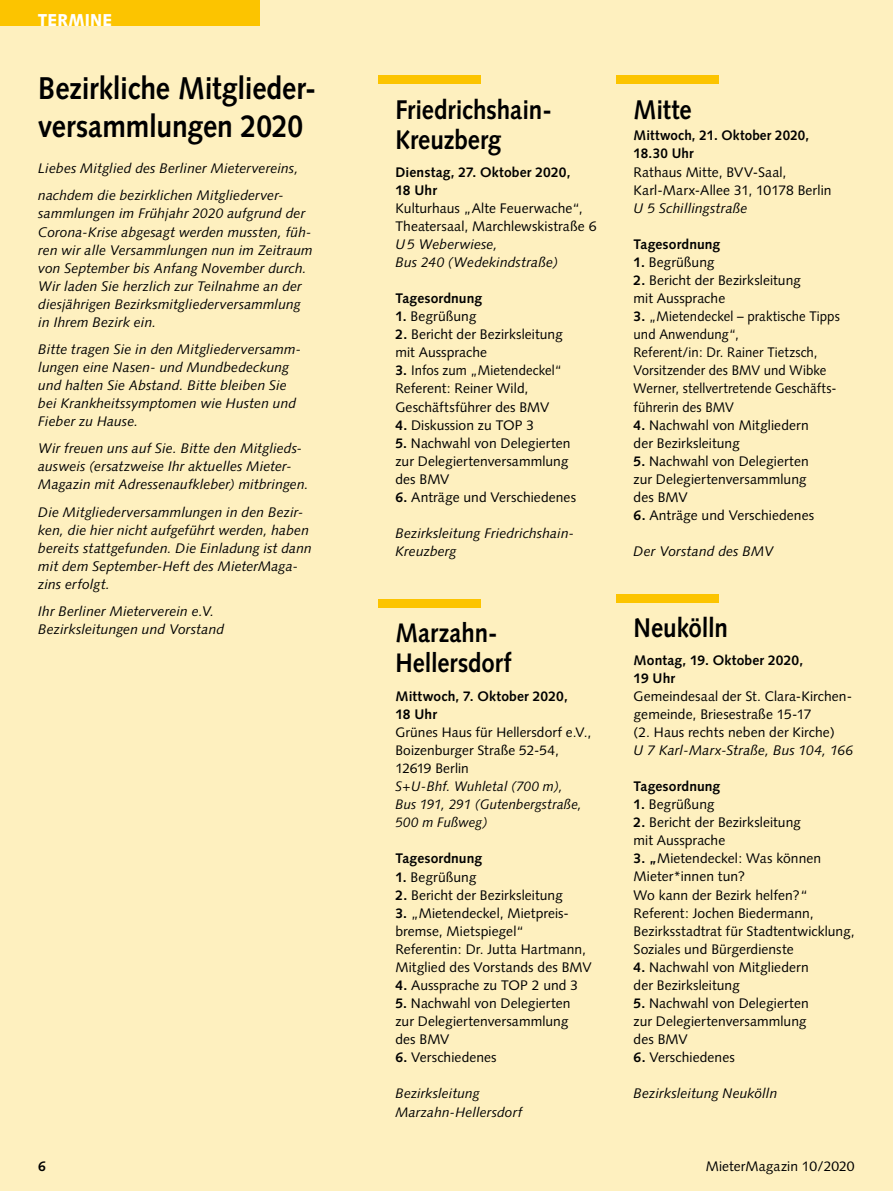
<style>
.page{position:relative;width:893px;height:1191px;background:#fef0bf}
.page>*{position:absolute;margin:0;border:0;box-sizing:border-box;transform-origin:0 0}
.t1{font:700 31.5px/37.5px "Syntax";letter-spacing:-.01em;color:#000;scale:.9 1}
.t2{font:700 27px/30px "Syntax";letter-spacing:-.005em;color:#000;scale:.9 1}
.t3{font:700 26.7px/30px "Syntax";color:#000;scale:.9 1}
.t4{font:900 17.25px "Syntax";letter-spacing:.015em;color:#fff;scale:.9 1}
.t5{font:13.8px/18px "Syntax";letter-spacing:.005em;color:#000}
.t6{font:italic 13.8px/18px "Syntax";letter-spacing:.005em;color:#000}
.t7{font:13.8px/18px "Syntax";letter-spacing:.005em;color:#000;scale:.95 1}
.t8{font:700 13.8px/18px "Syntax";letter-spacing:.01em;color:#000}
.s1{font-weight:700}
</style>
<div class="page">
<div style="left:378px;top:75px;width:102px;height:9px;background:#fcc400"></div>
<div style="left:378px;top:600px;width:102px;height:8px;background:#fcc400"></div>
<div style="left:0;top:0;width:259px;height:26px;background:#fcc400"></div>
<div style="left:617px;top:75px;width:102px;height:9px;background:#fcc400"></div>
<div style="left:617px;top:594px;width:102px;height:9px;background:#fcc400"></div>
<p class="t4" style="left:38px;top:9px;width:84px">TERMINE</p>
<h1 class="t1" style="left:38px;top:70px;width:310px">Bezirkliche Mitglieder&shy;versammlungen 2020</h1>
<p class="t6" style="left:38px;top:155px;width:262px;line-height:27px">Liebes Mitglied des Berliner Mietervereins, nachdem die bezirklichen Mitgliederver-</p>
<p class="t6" style="left:38px;top:205px;width:276px">sammlungen im Frühjahr 2020 aufgrund der Corona-Krise abgesagt werden mussten, füh&shy;ren wir alle Versammlungen nun im Zeitraum von September bis Anfang November durch.<br>Wir laden Sie herzlich zur Teilnahme an der diesjährigen Bezirksmitgliederversammlung in Ihrem Bezirk ein.</p>
<p class="t6" style="left:38px;top:340px;width:265px">Bitte tragen Sie in den Mitgliederversamm&shy;lungen eine Nasen- und Mundbedeckung und halten Sie Abstand. Bitte bleiben Sie bei Krankheitssymptomen wie Husten und Fieber zu Hause.</p>
<p class="t6" style="left:38px;top:439px;width:272px">Wir freuen uns auf Sie. Bitte den Mitglieds&shy;ausweis (ersatzweise Ihr aktuelles Mieter-<br>Maga zin mit Adressenauf kleber) mitbringen.</p>
<p class="t6" style="left:38px;top:503px;width:275px">Die Mitgliederversammlungen in den Bezir&shy;ken, die hier nicht aufgeführt werden, haben bereits stattgefunden. Die Einladung ist dann mit dem September-Heft des MieterMaga&shy;zins erfolgt.</p>
<p class="t6" style="left:38px;top:602px;width:187px">Ihr Berliner Mieterverein e.V.<br>Bezirksleitungen und Vorstand</p>
<h2 class="t2" style="left:395px;top:95px;width:175px">Friedrichshain-<br>Kreuzberg</h2>
<p class="t8" style="left:395px;top:163px;width:177px">Dienstag, 27. Oktober 2020,<br>18 Uhr</p>
<p class="t5" style="left:395px;top:199px;width:202px">Kulturhaus „Alte Feuerwache“,<br>Theatersaal, Marchlewskistraße 6</p>
<p class="t6" style="left:395px;top:235px;width:164px">U 5 Weberwiese,<br>Bus 240 (Wedekindstraße)</p>
<p class="t8" style="left:395px;top:289px;width:88px">Tagesordnung</p>
<p class="t5" style="left:395px;top:307px;width:82px"><span class="s1">1.</span> Begrüßung</p>
<p class="t5" style="left:395px;top:325px;width:169px"><span class="s1">2.</span> Bericht der Bezirksleitung mit Aussprache</p>
<p class="t7" style="left:395px;top:362px;width:177px"><span class="s1">3.</span> Infos zum „Mietendeckel“<br>Referent: Reiner Wild,<br>Geschäftsführer des BMV</p>
<p class="t5" style="left:395px;top:416px;width:140px"><span class="s1">4.</span> Diskussion zu TOP 3</p>
<p class="t5" style="left:395px;top:434px;width:177px"><span class="s1">5.</span> Nachwahl von Delegierten zur Delegiertenversammlung des BMV</p>
<p class="t5" style="left:395px;top:488px;width:182px"><span class="s1">6.</span> Anträge und Verschiedenes</p>
<p class="t6" style="left:395px;top:524px;width:180px">Bezirksleitung Friedrichshain-<br>Kreuzberg</p>
<h3 class="t3" style="left:395px;top:618px;width:130px">Marzahn-<br>Hellersdorf</h3>
<p class="t8" style="left:395px;top:687px;width:174px">Mittwoch, 7. Oktober 2020,<br>18 Uhr</p>
<p class="t5" style="left:395px;top:723px;width:197px">Grünes Haus für Hellersdorf e.V.,<br>Boizenburger Straße 52-54,<br>12619 Berlin</p>
<p class="t6" style="left:395px;top:777px;width:188px">S+U-Bhf. Wuhletal (700 m),<br>Bus 191, 291 (Gutenbergstraße,<br>500 m Fußweg)</p>
<p class="t8" style="left:395px;top:849px;width:88px">Tagesordnung</p>
<p class="t5" style="left:395px;top:867px;width:82px"><span class="s1">1.</span> Begrüßung</p>
<p class="t5" style="left:395px;top:886px;width:169px"><span class="s1">2.</span> Bericht der Bezirksleitung</p>
<p class="t5" style="left:395px;top:904px;width:198px"><span class="s1">3.</span> „Mietendeckel, Mietpreis&shy;bremse, Mietspiegel“<br>Referentin: Dr. Jutta Hartmann,<br>Mitglied des Vorstands des BMV</p>
<p class="t5" style="left:395px;top:976px;width:184px"><span class="s1">4.</span> Aussprache zu TOP 2 und 3</p>
<p class="t5" style="left:395px;top:994px;width:177px"><span class="s1">5.</span> Nachwahl von Delegierten zur Delegiertenversammlung des BMV</p>
<p class="t5" style="left:395px;top:1048px;width:103px"><span class="s1">6.</span> Verschiedenes</p>
<p class="t6" style="left:395px;top:1084px;width:128px">Bezirksleitung<br>Marzahn-Hellersdorf</p>
<h2 class="t2" style="left:634px;top:95px;width:66px">Mitte</h2>
<p class="t8" style="left:634px;top:127px;width:177px">Mittwoch, 21. Oktober 2020,<br>18.30 Uhr</p>
<p class="t5" style="left:634px;top:163px;width:199px">Rathaus Mitte, BVV-Saal,<br>Karl-Marx-Allee 31, 10178 Berlin</p>
<p class="t6" style="left:634px;top:199px;width:115px">U 5 Schillingstraße</p>
<p class="t8" style="left:634px;top:235px;width:88px">Tagesordnung</p>
<p class="t5" style="left:634px;top:253px;width:82px"><span class="s1">1.</span> Begrüßung</p>
<p class="t5" style="left:634px;top:271px;width:169px"><span class="s1">2.</span> Bericht der Bezirksleitung mit Aussprache</p>
<p class="t7" style="left:634px;top:307px;width:219px"><span class="s1">3.</span> „Mietendeckel – praktische Tipps und Anwendung“,<br>Referent/in: Dr. Rainer Tietzsch,<br>Vorsitzender des BMV und Wibke<br>Werner, stellvertretende Geschäfts&shy;führerin des BMV</p>
<p class="t5" style="left:634px;top:416px;width:177px"><span class="s1">4.</span> Nachwahl von Mitgliedern der Bezirksleitung</p>
<p class="t5" style="left:634px;top:452px;width:177px"><span class="s1">5.</span> Nachwahl von Delegierten zur Delegiertenversammlung des BMV</p>
<p class="t5" style="left:634px;top:506px;width:182px"><span class="s1">6.</span> Anträge und Verschiedenes</p>
<p class="t6" style="left:634px;top:542px;width:141px">Der Vorstand des BMV</p>
<h2 class="t2" style="left:634px;top:613px;width:106px">Neukölln</h2>
<p class="t8" style="left:634px;top:651px;width:171px">Montag, 19. Oktober 2020,<br>19 Uhr</p>
<p class="t5" style="left:634px;top:687px;width:220px">Gemeindesaal der St. Clara-Kirchen&shy;gemeinde, Briesestraße 15-17<br>(2. Haus rechts neben der Kirche)</p>
<p class="t6" style="left:634px;top:741px;width:221px">U 7 Karl-Marx-Straße, Bus 104, 166</p>
<p class="t8" style="left:634px;top:777px;width:88px">Tagesordnung</p>
<p class="t5" style="left:634px;top:795px;width:82px"><span class="s1">1.</span> Begrüßung</p>
<p class="t5" style="left:634px;top:813px;width:169px"><span class="s1">2.</span> Bericht der Bezirksleitung mit Aussprache</p>
<p class="t5" style="left:634px;top:849px;width:223px"><span class="s1">3. „</span>Mietendeckel: Was können<br>Mieter*innen tun?<br>Wo kann der Bezirk helfen?“<br>Referent: Jochen Biedermann,<br>Bezirksstadtrat für Stadtentwicklung,<br>Soziales und Bürgerdienste</p>
<p class="t5" style="left:634px;top:958px;width:177px"><span class="s1">4.</span> Nachwahl von Mitgliedern der Bezirksleitung</p>
<p class="t5" style="left:634px;top:994px;width:177px"><span class="s1">5.</span> Nachwahl von Delegierten zur Delegiertenversammlung des BMV</p>
<p class="t5" style="left:634px;top:1048px;width:103px"><span class="s1">6.</span> Verschiedenes</p>
<p class="t6" style="left:634px;top:1084px;width:145px">Bezirksleitung Neukölln</p>
<p class="t8" style="left:38px;top:1157px;width:9px">6</p>
<p class="t5" style="left:706px;top:1157px;width:150px">MieterMagazin 10/2020</p>
</div>
